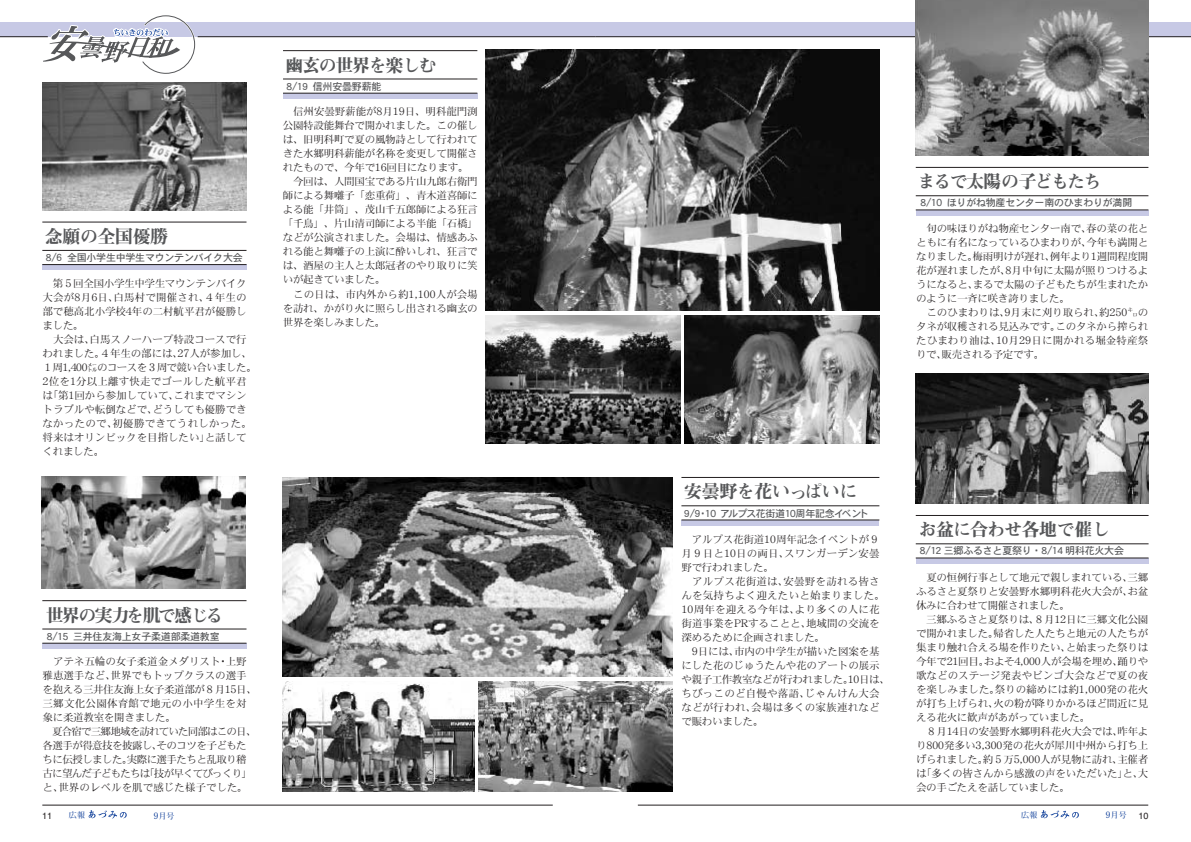
<style>
.page{position:relative;width:1191px;height:842px;background:#fff}
.page>*{position:absolute;margin:0;border:0;box-sizing:border-box;transform-origin:0 0}
.t1{font:18px "Midashi Min MA31";letter-spacing:-.025em;color:#57585a}
.t2{font:18px "Midashi Min MA31";letter-spacing:-.1em;color:#57585a}
.t3{font:18px "Midashi Min MA31";letter-spacing:-.045em;color:#57585a}
.t4{font:18px "Midashi Min MA31";letter-spacing:-.095em;color:#57585a}
.t5{font:18px "Midashi Min MA31";letter-spacing:-.065em;color:#57585a}
.t6{font:10.5px/14px "Heisei Mincho W3";letter-spacing:-.015em;color:#231f20;text-align:justify}
.t7{font:10.5px/14px "Heisei Mincho W3";letter-spacing:-.055em;color:#231f20}
.t8{font:10.5px/14px "Heisei Mincho W3";letter-spacing:.01em;color:#231f20}
.t9{font:10px "Heisei Kaku Gothic W5";letter-spacing:-.025em;color:#57585a}
.t10{font:9px "Helvetica";color:#231f20}
.t11{font:700 8px "Futo Min A101";letter-spacing:.02em;color:#18469d}
.s1{font-size:9px}
</style>
<div class="page">
<img style="left:282px;top:477px;width:391px;height:199px">
<hr style="left:42px;top:805px;width:511px;height:1px;background:#231f20">
<svg style="left:89px;top:810px;width:38px;height:9px"></svg>
<hr style="left:638px;top:805px;width:510px;height:1px;background:#231f20">
<svg style="left:1040px;top:810px;width:38px;height:9px"></svg>
<img style="left:42px;top:82px;width:204px;height:128px">
<div style="left:42px;top:265px;width:204px;height:5px;background:#c7c9e5"></div>
<svg style="left:42px;top:264px;width:205px;height:1px"></svg>
<svg style="left:42px;top:250px;width:205px;height:1px"></svg>
<svg style="left:42px;top:222px;width:205px;height:1px"></svg>
<img style="left:41px;top:477px;width:204px;height:112px">
<img style="left:915px;top:0;width:233px;height:156px">
<img style="left:915px;top:374px;width:233px;height:130px">
<img style="left:486px;top:80px;width:393px;height:231px">
<img style="left:684px;top:315px;width:195px;height:128px">
<img style="left:485px;top:315px;width:195px;height:128px">
<div style="left:42px;top:643px;width:204px;height:6px;background:#c7c9e5"></div>
<svg style="left:42px;top:643px;width:205px;height:1px"></svg>
<svg style="left:42px;top:629px;width:205px;height:1px"></svg>
<svg style="left:42px;top:600px;width:205px;height:1px"></svg>
<div style="left:283px;top:93px;width:194px;height:6px;background:#c7c9e5"></div>
<svg style="left:283px;top:93px;width:195px;height:1px"></svg>
<svg style="left:0;top:14px;width:1191px;height:66px"></svg>
<div style="left:681px;top:520px;width:198px;height:6px;background:#c7c9e5"></div>
<svg style="left:681px;top:519px;width:198px;height:1px"></svg>
<svg style="left:681px;top:505px;width:198px;height:1px"></svg>
<svg style="left:681px;top:477px;width:198px;height:1px"></svg>
<div style="left:915px;top:210px;width:233px;height:6px;background:#c7c9e5"></div>
<svg style="left:915px;top:209px;width:233px;height:1px"></svg>
<svg style="left:915px;top:195px;width:233px;height:1px"></svg>
<svg style="left:915px;top:167px;width:233px;height:1px"></svg>
<div style="left:915px;top:558px;width:233px;height:6px;background:#c7c9e5"></div>
<svg style="left:915px;top:558px;width:234px;height:1px"></svg>
<svg style="left:915px;top:543px;width:234px;height:1px"></svg>
<svg style="left:915px;top:515px;width:234px;height:1px"></svg>
<img style="left:478px;top:681px;width:194px;height:110px">
<img style="left:283px;top:681px;width:191px;height:110px">
<h1 class="t1" style="left:45px;top:226px;width:125px">念願の全国優勝</h1>
<p class="t9" style="left:46px;top:253px;width:198px">8/6 全国小学生中学生マウンテンバイク大会</p>
<p class="t6" style="left:43px;top:276px;width:206px;text-indent:10px">第５回全国小学生中学生マウンテンバイク大会が8月6日、白馬村で開催され、４年生の部で穂高北小学校4年の二村航平君が優勝しました。</p>
<p class="t6" style="left:43px;top:332px;width:216px;text-align:left;text-indent:10px">大会は、白馬スノーハープ特設コースで行われました。４年生の部には、27人が参加し、<br>１周1,400㍍のコースを３周で競い合いました。<br>2位を1分以上離す快走でゴールした航平君は「第1回から参加していて、これまでマシントラブルや転倒などで、どうしても優勝できなかったので、初優勝できてうれしかった。将来はオリンピックを目指したい」と話してくれました。</p>
<h1 class="t5" style="left:285px;top:55px;width:153px">幽玄の世界を楽しむ</h1>
<p class="t9" style="left:286px;top:81px;width:96px">8/19 信州安曇野薪能</p>
<p class="t6" style="left:293px;top:105px;width:186px">信州安曇野薪能が8月19日、明科龍門渕</p>
<p class="t6" style="left:283px;top:119px;width:196px">公園特設能舞台で開かれました。この催し</p>
<p class="t6" style="left:283px;top:133px;width:196px">は、旧明科町で夏の風物詩として行われて</p>
<p class="t6" style="left:283px;top:147px;width:196px">きた水郷明科薪能が名称を変更して開催さ</p>
<p class="t6" style="left:283px;top:161px;width:187px">れたもので、今年で16回目になります。</p>
<p class="t6" style="left:293px;top:175px;width:186px">今回は、人間国宝である片山九郎右衛門</p>
<p class="t6" style="left:283px;top:189px;width:196px">師による舞囃子「恋重荷」、青木道喜師に</p>
<p class="t6" style="left:283px;top:203px;width:196px">よる能「井筒」、茂山千五郎師による狂言</p>
<p class="t6" style="left:283px;top:217px;width:196px">「千鳥」、片山清司師による半能「石橋」</p>
<p class="t6" style="left:283px;top:231px;width:196px">などが公演されました。会場は、情感あふ</p>
<p class="t6" style="left:283px;top:245px;width:196px">れる能と舞囃子の上演に酔いしれ、狂言で</p>
<p class="t6" style="left:283px;top:259px;width:196px">は、酒屋の主人と太郎冠者のやり取りに笑</p>
<p class="t6" style="left:283px;top:273px;width:104px">いが起きていました。</p>
<p class="t6" style="left:293px;top:287px;width:186px">この日は、市内外から約1,100人が会場</p>
<p class="t6" style="left:283px;top:301px;width:196px">を訪れ、かがり火に照らし出される幽玄の</p>
<p class="t6" style="left:283px;top:315px;width:104px">世界を楽しみました。</p>
<h1 class="t4" style="left:46px;top:605px;width:179px">世界の実力を肌で感じる</h1>
<p class="t9" style="left:47px;top:631px;width:174px">8/15 三井住友海上女子柔道部柔道教室</p>
<p class="t6" style="left:43px;top:655px;width:216px;text-align:left;text-indent:10px">アテネ五輪の女子柔道金メダリスト・上野雅恵選手など、世界でもトップクラスの選手を抱える三井住友海上女子柔道部が８月15日、三郷文化公園体育館で地元の小中学生を対象に柔道教室を開きました。</p>
<p class="t7" style="left:43px;top:725px;width:216px;text-indent:10px">夏合宿で三郷地域を訪れていた同部はこの日、各選手が得意技を披露し、そのコツを子どもたちに伝授しました。実際に選手たちと乱取り稽古に望んだ子どもたちは「技が早くてびっくり」と、世界のレベルを肌で感じた様子でした。</p>
<h1 class="t2" style="left:917px;top:171px;width:186px">まるで太陽の子どもたち</h1>
<p class="t9" style="left:920px;top:198px;width:213px">8/10 ほりがね物産センター南のひまわりが満開</p>
<p class="t6" style="left:916px;top:221px;width:234px;text-indent:10px">旬の味ほりがね物産センター南で、春の菜の花とともに有名になっているひまわりが、今年も満開となりました。梅雨明けが遅れ、例年より1週間程度開花が遅れましたが、8月中旬に太陽が照りつけるようになると、まるで太陽の子どもたちが生まれたかのように一斉に咲き誇りました。</p>
<p class="t6" style="left:916px;top:305px;width:234px;text-indent:10px">このひまわりは、9月末に刈り取られ、約250㌔のタネが収穫される見込みです。このタネから搾られたひまわり油は、10月29日に開かれる堀金特産祭りで、販売される予定です。</p>
<h1 class="t1" style="left:684px;top:482px;width:175px">安曇野を花いっぱいに</h1>
<p class="t9" style="left:684px;top:508px;width:186px">9/9・10 アルプス花街道10周年記念イベント</p>
<p class="t6" style="left:681px;top:532px;width:200px;text-indent:10px">アルプス花街道10周年記念イベントが９月９日と10日の両日、スワンガーデン安曇野で行われました。</p>
<p class="t8" style="left:681px;top:574px;width:205px;text-indent:11px">アルプス花街道は、安曇野を訪れる皆さんを気持ちよく迎えたいと始まりました。<br>10周年を迎える今年は、より多くの人に花街道事業をPRすることと、地域間の交流を深めるために企画されました。</p>
<p class="t6" style="left:681px;top:644px;width:210px;text-align:left;text-indent:10px">9日には、市内の中学生が描いた図案を基にした花のじゅうたんや花のアートの展示や親子工作教室などが行われました。10日は、ちびっこのど自慢や落語、じゃんけん大会などが行われ、会場は多くの家族連れなどで賑わいました。</p>
<h1 class="t3" style="left:919px;top:519px;width:192px">お盆に合わせ各地で催し</h1>
<p class="t9" style="left:920px;top:546px;width:206px">8/12 三郷ふるさと夏祭り・8/14 明科花火大会</p>
<p class="t6" style="left:916px;top:570px;width:234px;text-indent:10px">夏の恒例行事として地元で親しまれている、三郷ふるさと夏祭りと安曇野水郷明科花火大会が、お盆休みに合わせて開催されました。</p>
<p class="t6" style="left:916px;top:612px;width:234px;text-indent:10px">三郷ふるさと夏祭りは、８月12日に三郷文化公園で開かれました。帰省した人たちと地元の人たちが集まり触れ合える場を作りたい、と始まった祭りは今年で21回目。およそ4,000人が会場を埋め、踊りや歌などのステージ発表やビンゴ大会などで夏の夜を楽しみました。祭りの締めには約1,000発の花火が打ち上げられ、火の粉が降りかかるほど間近に見える花火に歓声があがっていました。</p>
<p class="t6" style="left:916px;top:724px;width:234px;text-indent:10px">８月14日の安曇野水郷明科花火大会では、昨年より800発多い3,300発の花火が犀川中州から打ち上げられました。約５万5,000人が見物に訪れ、主催者は「多くの皆さんから感激の声をいただいた」と、大会の手ごたえを話していました。</p>
<p class="t10" style="left:42px;top:810px;width:12px">11</p>
<p class="t11" style="left:69px;top:810px;width:18px">広報</p>
<p class="t11" style="left:154px;top:811px;width:22px"><span class="s1">9</span>月号</p>
<p class="t11" style="left:1021px;top:810px;width:18px">広報</p>
<p class="t11" style="left:1105px;top:810px;width:22px"><span class="s1">9</span>月号</p>
<p class="t10" style="left:1138px;top:810px;width:12px">10</p>
</div>
